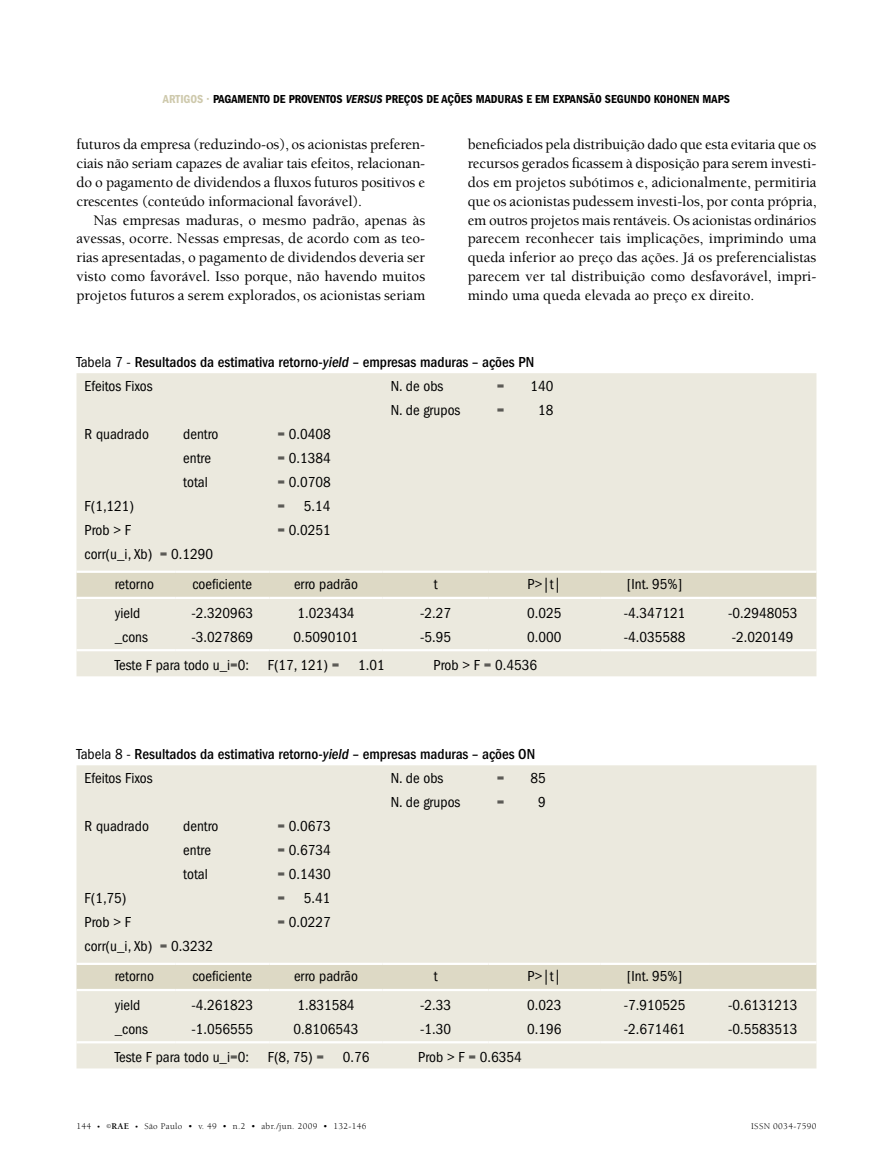
<style>
.page{position:relative;width:893px;height:1170px;background:#fff}
.page>*{position:absolute;margin:0;border:0;box-sizing:border-box;transform-origin:0 0}
.t1{font:500 15px/18.8px "Berkeley";color:#000;text-align:justify}
.t2{font:condensed 15px/30.5px "Franklin Gothic";color:#000}
.t3{font:500 condensed 15px/23.5px "Franklin Gothic";color:#000}
.t4{font:600 condensed 12px "Franklin Gothic";color:#000}
.t5{font:9px "Berkeley";letter-spacing:.04em;color:#000}
.s1{color:#cec9ac}
.s2{font-style:italic}
.s3{font-weight:400}
.s4{font-size:7.5px}
.s5{font-size:6px}
.s6{font-weight:700}
</style>
<div class="page">
<div style="left:76px;top:373px;width:740px;height:303px;background:#ebe9de"></div>
<div style="left:76px;top:573px;width:740px;height:23px;background:#ddd9c5"></div>
<hr style="left:76px;top:570px;width:99px;height:3px;background:#fff">
<hr style="left:175px;top:570px;width:94px;height:3px;background:#fff">
<hr style="left:269px;top:570px;width:114px;height:3px;background:#fff">
<hr style="left:383px;top:570px;width:106px;height:3px;background:#fff">
<hr style="left:489px;top:570px;width:111px;height:3px;background:#fff">
<hr style="left:600px;top:570px;width:109px;height:3px;background:#fff">
<hr style="left:709px;top:570px;width:107px;height:3px;background:#fff">
<hr style="left:76px;top:596px;width:99px;height:3px;background:#fff">
<hr style="left:175px;top:596px;width:94px;height:3px;background:#fff">
<hr style="left:269px;top:596px;width:114px;height:3px;background:#fff">
<hr style="left:383px;top:596px;width:106px;height:3px;background:#fff">
<hr style="left:489px;top:596px;width:111px;height:3px;background:#fff">
<hr style="left:600px;top:596px;width:109px;height:3px;background:#fff">
<hr style="left:709px;top:596px;width:107px;height:3px;background:#fff">
<hr style="left:76px;top:649px;width:99px;height:2px;background:#fff">
<hr style="left:175px;top:649px;width:94px;height:2px;background:#fff">
<hr style="left:269px;top:649px;width:114px;height:2px;background:#fff">
<hr style="left:383px;top:649px;width:106px;height:2px;background:#fff">
<hr style="left:489px;top:649px;width:111px;height:2px;background:#fff">
<hr style="left:600px;top:649px;width:109px;height:2px;background:#fff">
<hr style="left:709px;top:649px;width:107px;height:2px;background:#fff">
<div style="left:76px;top:765px;width:740px;height:303px;background:#ebe9de"></div>
<div style="left:76px;top:964px;width:740px;height:24px;background:#ddd9c5"></div>
<hr style="left:76px;top:962px;width:99px;height:2px;background:#fff">
<hr style="left:175px;top:962px;width:94px;height:2px;background:#fff">
<hr style="left:269px;top:962px;width:114px;height:2px;background:#fff">
<hr style="left:383px;top:962px;width:106px;height:2px;background:#fff">
<hr style="left:489px;top:962px;width:111px;height:2px;background:#fff">
<hr style="left:600px;top:962px;width:109px;height:2px;background:#fff">
<hr style="left:709px;top:962px;width:107px;height:2px;background:#fff">
<hr style="left:76px;top:988px;width:99px;height:3px;background:#fff">
<hr style="left:175px;top:988px;width:94px;height:3px;background:#fff">
<hr style="left:269px;top:988px;width:114px;height:3px;background:#fff">
<hr style="left:383px;top:988px;width:106px;height:3px;background:#fff">
<hr style="left:489px;top:988px;width:111px;height:3px;background:#fff">
<hr style="left:600px;top:988px;width:109px;height:3px;background:#fff">
<hr style="left:709px;top:988px;width:107px;height:3px;background:#fff">
<hr style="left:76px;top:1041px;width:99px;height:2px;background:#fff">
<hr style="left:175px;top:1041px;width:94px;height:2px;background:#fff">
<hr style="left:269px;top:1041px;width:114px;height:2px;background:#fff">
<hr style="left:383px;top:1041px;width:106px;height:2px;background:#fff">
<hr style="left:489px;top:1041px;width:111px;height:2px;background:#fff">
<hr style="left:600px;top:1041px;width:109px;height:2px;background:#fff">
<hr style="left:709px;top:1041px;width:107px;height:2px;background:#fff">
<p class="t4" style="left:163px;top:93px;width:568px"><span class="s1">ARTIGOS •</span> PAGAMENTO DE PROVENTOS <span class="s2">VERSUS</span> PREÇOS DE AÇÕES MADURAS E EM EXPANSÃO SEGUNDO KOHONEN MAPS</p>
<p class="t1" style="left:76px;top:136px;width:350px">futuros da empresa (reduzindo-os), os acionistas preferen&shy;ciais não seriam capazes de avaliar tais efeitos, relacionan&shy;do o pagamento de dividendos a fluxos futuros positivos e crescentes (conteúdo informacional favorável).</p>
<p class="t1" style="left:76px;top:211px;width:350px;text-indent:17px">Nas empresas maduras, o mesmo padrão, apenas às avessas, ocorre. Nessas empresas, de acordo com as teo&shy;rias apresentadas, o pagamento de dividendos deveria ser visto como favorável. Isso porque, não havendo muitos projetos futuros a serem explorados, os acionistas seriam</p>
<p class="t1" style="left:468px;top:136px;width:350px">beneficiados pela distribuição dado que esta evitaria que os recursos gerados ficassem à disposição para serem investi&shy;dos em projetos subótimos e, adicionalmente, permitiria que os acionistas pudessem investi-los, por conta própria, em outros projetos mais rentáveis. Os acionistas ordinários parecem reconhecer tais implicações, imprimindo uma queda inferior ao preço das ações. Já os preferencialistas parecem ver tal distribuição como desfavorável, impri&shy;mindo uma queda elevada ao preço ex direito.</p>
<p class="t3" style="left:85px;top:350px;width:451px;text-indent:-8px"><span class="s3">Tabela 7 -</span> Resultados da estimativa retorno-<span class="s2">yield</span> – empresas maduras – ações PN<br><span class="s3">Efeitos Fixos</span></p>
<p class="t2" style="left:391px;top:371px;width:54px">N. de obs</p>
<p class="t2" style="left:497px;top:371px;width:9px">=</p>
<p class="t2" style="left:531px;top:371px;width:24px">140</p>
<p class="t2" style="left:391px;top:395px;width:71px">N. de grupos</p>
<p class="t2" style="left:497px;top:395px;width:9px">=</p>
<p class="t2" style="left:538px;top:395px;width:17px">18</p>
<p class="t2" style="left:85px;top:419px;width:66px">R quadrado</p>
<p class="t2" style="left:183px;top:419px;width:37px">dentro</p>
<p class="t2" style="left:277px;top:419px;width:55px">= 0.0408</p>
<p class="t2" style="left:183px;top:443px;width:29px">entre</p>
<p class="t2" style="left:277px;top:443px;width:55px">= 0.1384</p>
<p class="t2" style="left:183px;top:467px;width:26px">total</p>
<p class="t2" style="left:277px;top:467px;width:55px">= 0.0708</p>
<p class="t2" style="left:85px;top:491px;width:51px">F(1,121)</p>
<p class="t2" style="left:277px;top:491px;width:9px">=</p>
<p class="t2" style="left:304px;top:491px;width:28px">5.14</p>
<p class="t2" style="left:85px;top:515px;width:48px">Prob &gt; F</p>
<p class="t2" style="left:277px;top:515px;width:55px">= 0.0251</p>
<p class="t2" style="left:115px;top:539px;width:100px;text-indent:-30px">corr(u_i, Xb) = 0.1290 retorno</p>
<p class="t2" style="left:192px;top:569px;width:61px">coeficiente</p>
<p class="t2" style="left:294px;top:569px;width:66px">erro padrão</p>
<p class="t2" style="left:434px;top:569px;width:5px">t</p>
<p class="t2" style="left:528px;top:569px;width:35px">P&gt;|t|</p>
<p class="t2" style="left:627px;top:569px;width:57px">[Int. 95%]</p>
<p class="t2" style="left:115px;top:597px;width:27px">yield</p>
<p class="t2" style="left:191px;top:597px;width:63px">-2.320963</p>
<p class="t2" style="left:297px;top:597px;width:59px">1.023434</p>
<p class="t2" style="left:420px;top:597px;width:32px">-2.27</p>
<p class="t2" style="left:527px;top:597px;width:36px">0.025</p>
<p class="t2" style="left:624px;top:597px;width:63px">-4.347121</p>
<p class="t2" style="left:728px;top:597px;width:71px">-0.2948053</p>
<p class="t2" style="left:115px;top:621px;width:35px">_cons</p>
<p class="t2" style="left:191px;top:621px;width:63px">-3.027869</p>
<p class="t2" style="left:294px;top:621px;width:66px">0.5090101</p>
<p class="t2" style="left:420px;top:621px;width:32px">-5.95</p>
<p class="t2" style="left:527px;top:621px;width:36px">0.000</p>
<p class="t2" style="left:624px;top:621px;width:63px">-4.035588</p>
<p class="t2" style="left:732px;top:621px;width:63px">-2.020149</p>
<p class="t2" style="left:115px;top:649px;width:136px">Teste F para todo u_i=0:</p>
<p class="t2" style="left:268px;top:649px;width:73px">F(17, 121) =</p>
<p class="t2" style="left:358px;top:649px;width:28px">1.01</p>
<p class="t2" style="left:434px;top:649px;width:105px">Prob &gt; F = 0.4536</p>
<p class="t3" style="left:85px;top:742px;width:452px;text-indent:-8px"><span class="s3">Tabela 8 -</span> Resultados da estimativa retorno-<span class="s2">yield</span> – empresas maduras – ações ON<br><span class="s3">Efeitos Fixos</span></p>
<p class="t2" style="left:391px;top:762px;width:54px">N. de obs</p>
<p class="t2" style="left:497px;top:762px;width:9px">=</p>
<p class="t2" style="left:531px;top:762px;width:17px">85</p>
<p class="t2" style="left:391px;top:786px;width:71px">N. de grupos</p>
<p class="t2" style="left:497px;top:786px;width:9px">=</p>
<p class="t2" style="left:538px;top:786px;width:9px">9</p>
<p class="t2" style="left:85px;top:810px;width:66px">R quadrado</p>
<p class="t2" style="left:183px;top:810px;width:37px">dentro</p>
<p class="t2" style="left:277px;top:810px;width:55px">= 0.0673</p>
<p class="t2" style="left:183px;top:834px;width:29px">entre</p>
<p class="t2" style="left:277px;top:834px;width:55px">= 0.6734</p>
<p class="t2" style="left:183px;top:858px;width:26px">total</p>
<p class="t2" style="left:277px;top:858px;width:55px">= 0.1430</p>
<p class="t2" style="left:85px;top:882px;width:43px">F(1,75)</p>
<p class="t2" style="left:277px;top:882px;width:9px">=</p>
<p class="t2" style="left:304px;top:882px;width:28px">5.41</p>
<p class="t2" style="left:85px;top:906px;width:48px">Prob &gt; F</p>
<p class="t2" style="left:277px;top:906px;width:55px">= 0.0227</p>
<p class="t2" style="left:115px;top:930px;width:100px;text-indent:-30px">corr(u_i, Xb) = 0.3232 retorno</p>
<p class="t2" style="left:192px;top:961px;width:61px">coeficiente</p>
<p class="t2" style="left:294px;top:961px;width:66px">erro padrão</p>
<p class="t2" style="left:434px;top:961px;width:5px">t</p>
<p class="t2" style="left:528px;top:961px;width:35px">P&gt;|t|</p>
<p class="t2" style="left:627px;top:961px;width:57px">[Int. 95%]</p>
<p class="t2" style="left:115px;top:989px;width:27px">yield</p>
<p class="t2" style="left:191px;top:989px;width:63px">-4.261823</p>
<p class="t2" style="left:297px;top:989px;width:59px">1.831584</p>
<p class="t2" style="left:420px;top:989px;width:32px">-2.33</p>
<p class="t2" style="left:527px;top:989px;width:36px">0.023</p>
<p class="t2" style="left:624px;top:989px;width:63px">-7.910525</p>
<p class="t2" style="left:728px;top:989px;width:71px">-0.6131213</p>
<p class="t2" style="left:115px;top:1013px;width:35px">_cons</p>
<p class="t2" style="left:191px;top:1013px;width:63px">-1.056555</p>
<p class="t2" style="left:294px;top:1013px;width:66px">0.8106543</p>
<p class="t2" style="left:420px;top:1013px;width:32px">-1.30</p>
<p class="t2" style="left:527px;top:1013px;width:36px">0.196</p>
<p class="t2" style="left:624px;top:1013px;width:63px">-2.671461</p>
<p class="t2" style="left:728px;top:1013px;width:71px">-0.5583513</p>
<p class="t2" style="left:115px;top:1041px;width:211px">Teste F para todo u_i=0: F(8, 75) =</p>
<p class="t2" style="left:343px;top:1041px;width:28px">0.76</p>
<p class="t2" style="left:418px;top:1041px;width:105px">Prob &gt; F = 0.6354</p>
<p class="t5" style="left:76px;top:1121px;width:292px">144 <span class="s4">•</span> <span class="s5">©</span><span class="s6">RAE</span> <span class="s4">•</span> São Paulo • v. 49 • n.2 • abr./jun. 2009 • 132-146</p>
<p class="t5" style="left:751px;top:1121px;width:67px">ISSN 0034-7590</p>
</div>
